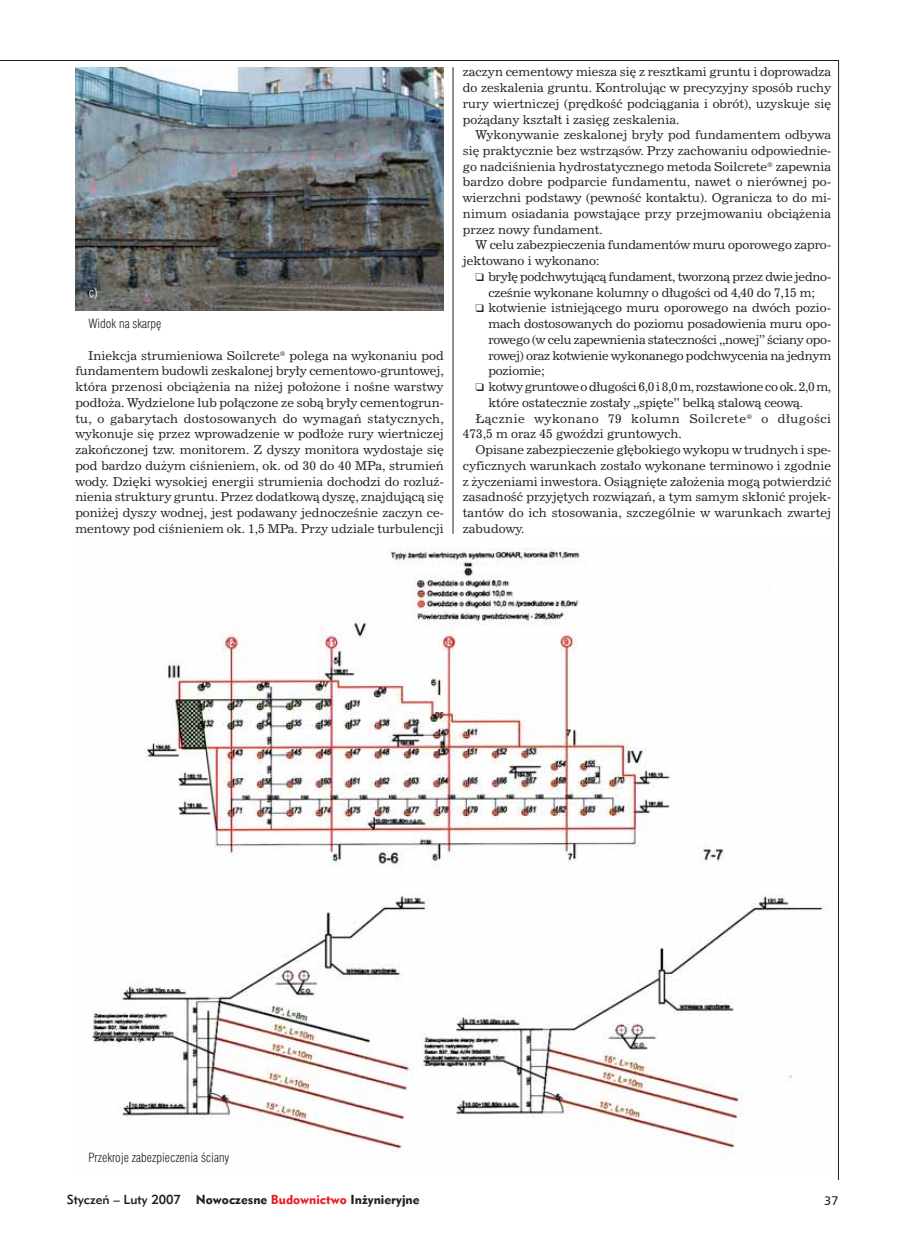
<style>
.page{position:relative;width:898px;height:1238px;background:#fff}
.page>*{position:absolute;margin:0;border:0;box-sizing:border-box;transform-origin:0 0}
.t1{font:12px "Geometr 415 Blk PL";color:#231f20}
.t2{font:12px "Humnst 777 PL";color:#231f20}
.t3{font:11.7px "Swis 721 Lt Cn PL";color:#231f20}
.t4{font:11.7px "Swis 721 Lt Cn PL";color:#fff}
.t5{font:11.25px/15.8px "News 702 PL";color:#231f20;text-align:justify}
.t6{font:11.25px/15.8px "News 702 PL";letter-spacing:-.025em;color:#231f20;text-align:center}
.t7{font:11.25px "News 702 PL";letter-spacing:-.03em;color:#231f20}
.t8{font:11.25px "News 702 PL";letter-spacing:.04em;color:#231f20}
.s1{font-family:"Geometr 415 Md PL"}
.s2{color:#ed1c24}
</style>
<div class="page">
<img style="left:92px;top:548px;width:734px;height:614px">
<img style="left:75px;top:68px;width:368px;height:242px">
<hr style="left:452px;top:67px;width:1px;height:466px;background:#231f20">
<p class="t4" style="left:89px;top:288px;width:11px">c)</p>
<p class="t3" style="left:88px;top:319px;width:75px">Widok na skarpę</p>
<p class="t5" style="left:75px;top:348px;width:370px;text-indent:13px">Iniekcja strumieniowa Soilcrete<sup>®</sup> polega na wykonaniu pod fundamentem budowli zeskalonej bryły cementowo-gruntowej, która przenosi obciążenia na niżej położone i nośne warstwy podłoża. Wydzielone lub połączone ze sobą bryły cementogrun&shy;tu, o gabarytach dostosowanych do wymagań statycznych, wykonuje się przez wprowadzenie w podłoże rury wiertniczej zakończonej tzw. monitorem. Z dyszy monitora wydostaje się pod bardzo dużym ciśnieniem, ok. od 30 do 40 MPa, strumień wody. Dzięki wysokiej energii strumienia dochodzi do rozluź&shy;nienia struktury gruntu. Przez dodatkową dyszę, znajdującą się poniżej dyszy wodnej, jest podawany jednocześnie zaczyn ce&shy;mentowy pod ciśnieniem ok. 1,5 MPa. Przy udziale turbulencji</p>
<p class="t5" style="left:462px;top:65px;width:370px">zaczyn cementowy miesza się z resztkami gruntu i doprowadza do zeskalenia gruntu. Kontrolując w precyzyjny sposób ruchy rury wiertniczej (prędkość podciągania i obrót), uzyskuje się pożądany kształt i zasięg zeskalenia.</p>
<p class="t5" style="left:462px;top:128px;width:370px;text-indent:13px">Wykonywanie zeskalonej bryły pod fundamentem odbywa się praktycznie bez wstrząsów. Przy zachowaniu odpowiednie&shy;go nadciśnienia hydrostatycznego metoda Soilcrete<sup>®</sup> zapewnia bardzo dobre podparcie fundamentu, nawet o nierównej po&shy;wierzchni podstawy (pewność kontaktu). Ogranicza to do mi&shy;nimum osiadania powstające przy przejmowaniu obciążenia przez nowy fundament.</p>
<p class="t5" style="left:462px;top:238px;width:369px;text-indent:13px">W celu zabezpieczenia fundamentów muru oporowego zapro&shy;jektowano i wykonano:</p>
<p class="t6" style="left:475px;top:269px;width:357px">❑ bryłę podchwytującą fundament, tworzoną przez dwie jedno&shy;cześnie wykonane kolumny o długości od 4,40 do 7,15 m;</p>
<p class="t5" style="left:488px;top:301px;width:344px;text-indent:-13px">❑ kotwienie istniejącego muru oporowego na dwóch pozio&shy;mach dostosowanych do poziomu posadowienia muru opo&shy;rowego (w celu zapewnienia stateczności „nowej” ściany opo&shy;rowej) oraz kotwienie wykonanego podchwycenia na jednym poziomie;</p>
<p class="t7" style="left:475px;top:381px;width:357px">❑ kotwy gruntowe o długości 6,0 i 8,0 m, rozstawione co ok. 2,0 m,</p>
<p class="t5" style="left:488px;top:395px;width:316px">które ostatecznie zostały „spięte” belką stalową ceową.</p>
<p class="t8" style="left:475px;top:413px;width:357px">Łącznie wykonano 79 kolumn Soilcrete<sup>®</sup> o długości</p>
<p class="t5" style="left:462px;top:427px;width:220px">473,5 m oraz 45 gwoździ gruntowych.</p>
<p class="t5" style="left:475px;top:443px;width:357px">Opisane zabezpieczenie głębokiego wykopu w trudnych i spe-</p>
<p class="t5" style="left:462px;top:458px;width:370px">cyficznych warunkach zostało wykonane terminowo i zgodnie</p>
<p class="t5" style="left:462px;top:474px;width:370px">z życzeniami inwestora. Osiągnięte założenia mogą potwierdzić</p>
<p class="t5" style="left:462px;top:490px;width:369px">zasadność przyjętych rozwiązań, a tym samym skłonić projek-</p>
<p class="t5" style="left:462px;top:505px;width:370px">tantów do ich stosowania, szczególnie w warunkach zwartej</p>
<p class="t5" style="left:462px;top:521px;width:63px">zabudowy.</p>
<p class="t3" style="left:88px;top:1153px;width:142px">Przekroje zabezpieczenia ściany</p>
<p class="t1" style="left:67px;top:1193px;width:354px"><span class="s1">Styczeń – Luty 2007</span> Nowoczesne <span class="s2">Budownictwo</span> Inżynieryjne</p>
<p class="t2" style="left:824px;top:1195px;width:16px">37</p>
</div>
